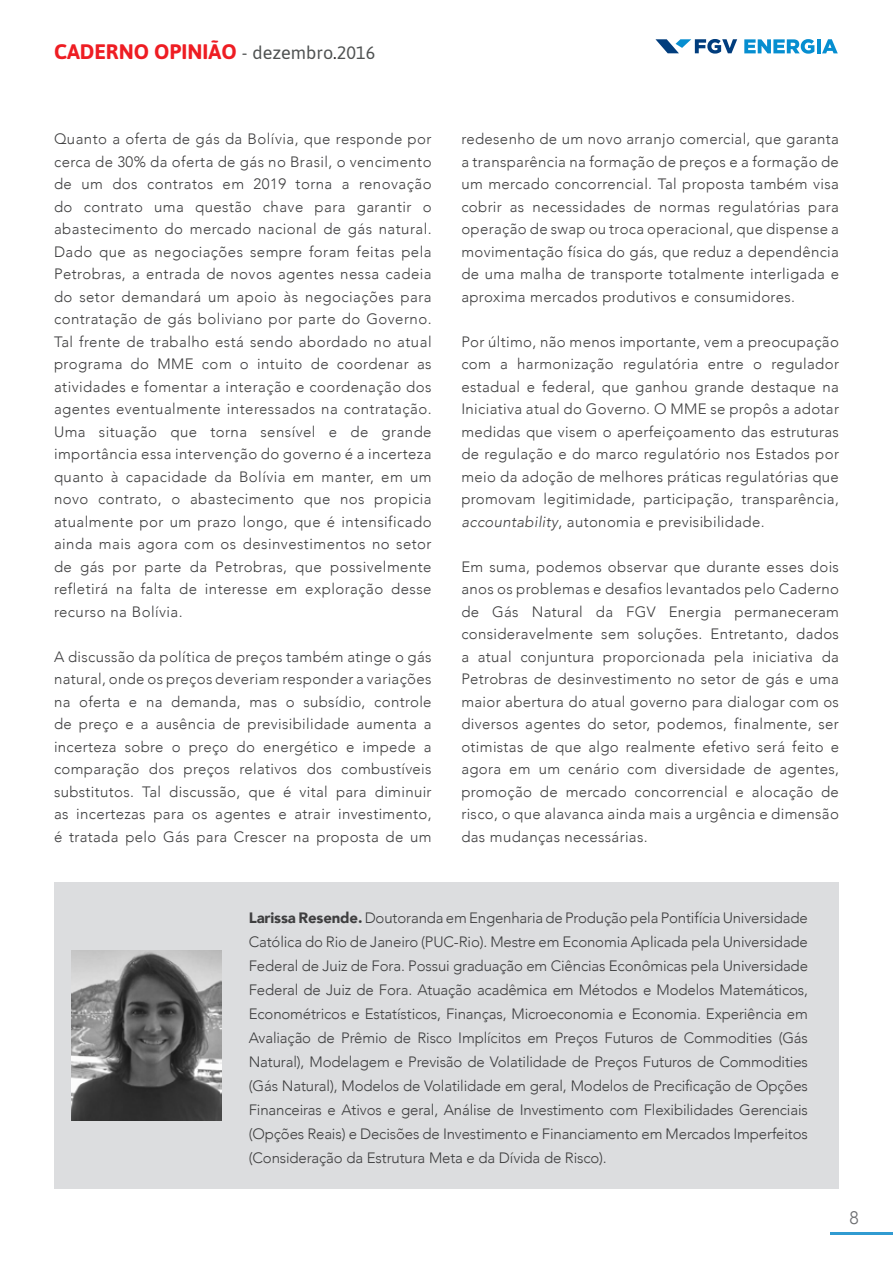
<style>
.page{position:relative;width:893px;height:1263px;background:#fff}
.page>*{position:absolute;margin:0;border:0;box-sizing:border-box;transform-origin:0 0}
.t1{font:700 21px "Asap";color:#ee1d23}
.t2{font:300 18px "Avenir";color:#6c6d70}
.t3{font:300 15px/22.5px "Avenir";letter-spacing:.02em;color:#3e3e3f;text-align:justify}
.s1{font-weight:400;font-size:18px;color:#4f5252}
.s2{font-weight:400;font-size:18px;color:#231f20}
.s3{font-style:italic}
.s4{font-weight:900}
</style>
<div class="page">
<svg style="left:744px;top:39px;width:70px;height:15px"></svg>
<hr style="left:817px;top:39px;width:4px;height:14px;background:#068ed0">
<svg style="left:822px;top:39px;width:16px;height:14px"></svg>
<svg style="left:655px;top:39px;width:82px;height:15px"></svg>
<hr style="left:830px;top:1232px;width:63px;height:3px;background:#319bd1">
<div style="left:54px;top:882px;width:785px;height:306px;background:#dcdddf"></div>
<img style="left:71px;top:950px;width:150px;height:171px">
<h1 class="t1" style="left:54px;top:39px;width:323px">CADERNO OPINIÃO <span class="s1">- dezembro</span><span class="s2">.</span><span class="s1">2016</span></h1>
<p class="t3" style="left:54px;top:128px;width:379px">Quanto a oferta de gás da Bolívia, que responde por cerca de 30% da oferta de gás no Brasil, o vencimento de um dos contratos em 2019 torna a renovação do contrato uma questão chave para garantir o abastecimento do mercado nacional de gás natural.<br>Dado que as negociações sempre foram feitas pela Petrobras, a entrada de novos agentes nessa cadeia do setor demandará um apoio às negociações para contratação de gás boliviano por parte do Governo.<br>Tal frente de trabalho está sendo abordado no atual programa do MME com o intuito de coordenar as atividades e fomentar a interação e coordenação dos agentes eventualmente interessados na contratação.<br>Uma situação que torna sensível e de grande importância essa intervenção do governo é a incerteza quanto à capacidade da Bolívia em manter, em um novo contrato, o abastecimento que nos propicia atualmente por um prazo longo, que é intensificado ainda mais agora com os desinvestimentos no setor de gás por parte da Petrobras, que possivelmente refletirá na falta de interesse em exploração desse recurso na Bolívia.</p>
<p class="t3" style="left:54px;top:645px;width:379px">A discussão da política de preços também atinge o gás natural, onde os preços deveriam responder a variações na oferta e na demanda, mas o subsídio, controle de preço e a ausência de previsibilidade aumenta a incerteza sobre o preço do energético e impede a comparação dos preços relativos dos combustíveis substitutos. Tal discussão, que é vital para diminuir as incertezas para os agentes e atrair investimento, é tratada pelo Gás para Crescer na proposta de um</p>
<p class="t3" style="left:461px;top:128px;width:379px">redesenho de um novo arranjo comercial, que garanta a transparência na formação de preços e a formação de um mercado concorrencial. Tal proposta também visa cobrir as necessidades de normas regulatórias para operação de swap ou troca operacional, que dispense a movimentação física do gás, que reduz a dependência de uma malha de transporte totalmente interligada e aproxima mercados produtivos e consumidores.</p>
<p class="t3" style="left:461px;top:330px;width:379px">Por último, não menos importante, vem a preocupação com a harmonização regulatória entre o regulador estadual e federal, que ganhou grande destaque na Iniciativa atual do Governo. O MME se propôs a adotar medidas que visem o aperfeiçoamento das estruturas de regulação e do marco regulatório nos Estados por meio da adoção de melhores práticas regulatórias que promovam legitimidade, participação, transparência, <span class="s3">accountability</span>, autonomia e previsibilidade.</p>
<p class="t3" style="left:461px;top:555px;width:379px">Em suma, podemos observar que durante esses dois anos os problemas e desafios levantados pelo Caderno de Gás Natural da FGV Energia permaneceram consideravelmente sem soluções. Entretanto, dados a atual conjuntura proporcionada pela iniciativa da Petrobras de desinvestimento no setor de gás e uma maior abertura do atual governo para dialogar com os diversos agentes do setor, podemos, finalmente, ser otimistas de que algo realmente efetivo será feito e agora em um cenário com diversidade de agentes, promoção de mercado concorrencial e alocação de risco, o que alavanca ainda mais a urgência e dimensão das mudanças necessárias.</p>
<p class="t3" style="left:249px;top:906px;width:561px;line-height:24px"><span class="s4">Larissa Resende.</span> Doutoranda em Engenharia de Produção pela Pontifícia Universidade Católica do Rio de Janeiro (PUC-Rio). Mestre em Economia Aplicada pela Universidade Federal de Juiz de Fora. Possui graduação em Ciências Econômicas pela Universidade Federal de Juiz de Fora. Atuação acadêmica em Métodos e Modelos Matemáticos, Econométricos e Estatísticos, Finanças, Microeconomia e Economia. Experiência em Avaliação de Prêmio de Risco Implícitos em Preços Futuros de Commodities (Gás Natural), Modelagem e Previsão de Volatilidade de Preços Futuros de Commodities (Gás Natural), Modelos de Volatilidade em geral, Modelos de Precificação de Opções Financeiras e Ativos e geral, Análise de Investimento com Flexibilidades Gerenciais (Opções Reais) e Decisões de Investimento e Financiamento em Mercados Imperfeitos (Consideração da Estrutura Meta e da Dívida de Risco).</p>
<p class="t2" style="left:850px;top:1207px;width:11px">8</p>
</div>
